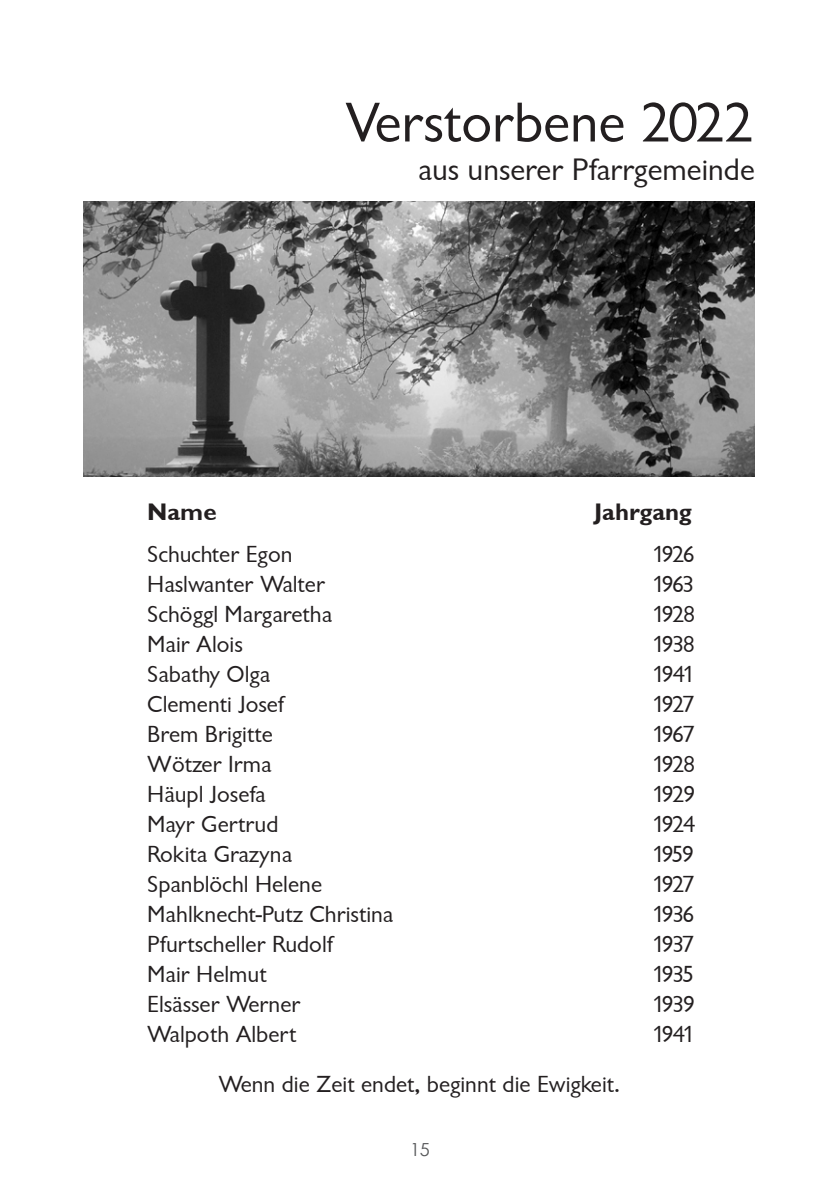
<style>
.page{position:relative;width:840px;height:1191px;background:#fff}
.page>*{position:absolute;margin:0;border:0;box-sizing:border-box;transform-origin:0 0}
.t1{font:58px "Garrison Sans";color:#231f20}
.t2{font:32px "Garrison Sans";color:#231f20}
.t3{font:24px "Garrison Sans";color:#231f20}
.t4{font:24px "Garrison Sans BOLD";color:#231f20}
.t5{font:18px "Century Gothic";color:#57585a}
</style>
<div class="page">
<img style="left:84px;top:202px;width:670px;height:274px">
<p class="t1" style="left:345px;top:91px;width:411px">Verstorbene 2022</p>
<p class="t2" style="left:418px;top:152px;width:338px">aus unserer Pfarrgemeinde</p>
<p class="t4" style="left:147px;top:498px;width:71px">Name</p>
<p class="t4" style="left:594px;top:498px;width:99px">Jahrgang</p>
<p class="t3" style="left:147px;top:541px;width:147px">Schuchter Egon</p>
<p class="t3" style="left:651px;top:541px;width:45px">1926</p>
<p class="t3" style="left:147px;top:571px;width:179px">Haslwanter Walter</p>
<p class="t3" style="left:651px;top:571px;width:44px">1963</p>
<p class="t3" style="left:147px;top:601px;width:186px">Schöggl Margaretha</p>
<p class="t3" style="left:651px;top:601px;width:45px">1928</p>
<p class="t3" style="left:147px;top:631px;width:97px">Mair Alois</p>
<p class="t3" style="left:651px;top:631px;width:45px">1938</p>
<p class="t3" style="left:147px;top:661px;width:124px">Sabathy Olga</p>
<p class="t3" style="left:651px;top:661px;width:45px">1941</p>
<p class="t3" style="left:147px;top:691px;width:138px">Clementi Josef</p>
<p class="t3" style="left:651px;top:691px;width:45px">1927</p>
<p class="t3" style="left:147px;top:721px;width:127px">Brem Brigitte</p>
<p class="t3" style="left:651px;top:721px;width:45px">1967</p>
<p class="t3" style="left:147px;top:751px;width:126px">Wötzer Irma</p>
<p class="t3" style="left:651px;top:751px;width:45px">1928</p>
<p class="t3" style="left:147px;top:781px;width:120px">Häupl Josefa</p>
<p class="t3" style="left:651px;top:781px;width:45px">1929</p>
<p class="t3" style="left:147px;top:811px;width:133px">Mayr Gertrud</p>
<p class="t3" style="left:651px;top:811px;width:45px">1924</p>
<p class="t3" style="left:147px;top:841px;width:146px">Rokita Grazyna</p>
<p class="t3" style="left:651px;top:841px;width:44px">1959</p>
<p class="t3" style="left:147px;top:871px;width:176px">Spanblöchl Helene</p>
<p class="t3" style="left:651px;top:871px;width:45px">1927</p>
<p class="t3" style="left:147px;top:901px;width:247px">Mahlknecht-Putz Christina</p>
<p class="t3" style="left:651px;top:901px;width:44px">1936</p>
<p class="t3" style="left:147px;top:931px;width:187px">Pfurtscheller Rudolf</p>
<p class="t3" style="left:651px;top:931px;width:44px">1937</p>
<p class="t3" style="left:147px;top:961px;width:121px">Mair Helmut</p>
<p class="t3" style="left:651px;top:961px;width:44px">1935</p>
<p class="t3" style="left:147px;top:991px;width:155px">Elsässer Werner</p>
<p class="t3" style="left:651px;top:991px;width:45px">1939</p>
<p class="t3" style="left:147px;top:1021px;width:150px">Walpoth Albert</p>
<p class="t3" style="left:651px;top:1021px;width:45px">1941</p>
<p class="t3" style="left:218px;top:1071px;width:403px">Wenn die Zeit endet, beginnt die Ewigkeit.</p>
<p class="t5" style="left:410px;top:1137px;width:10px">15</p>
</div>
